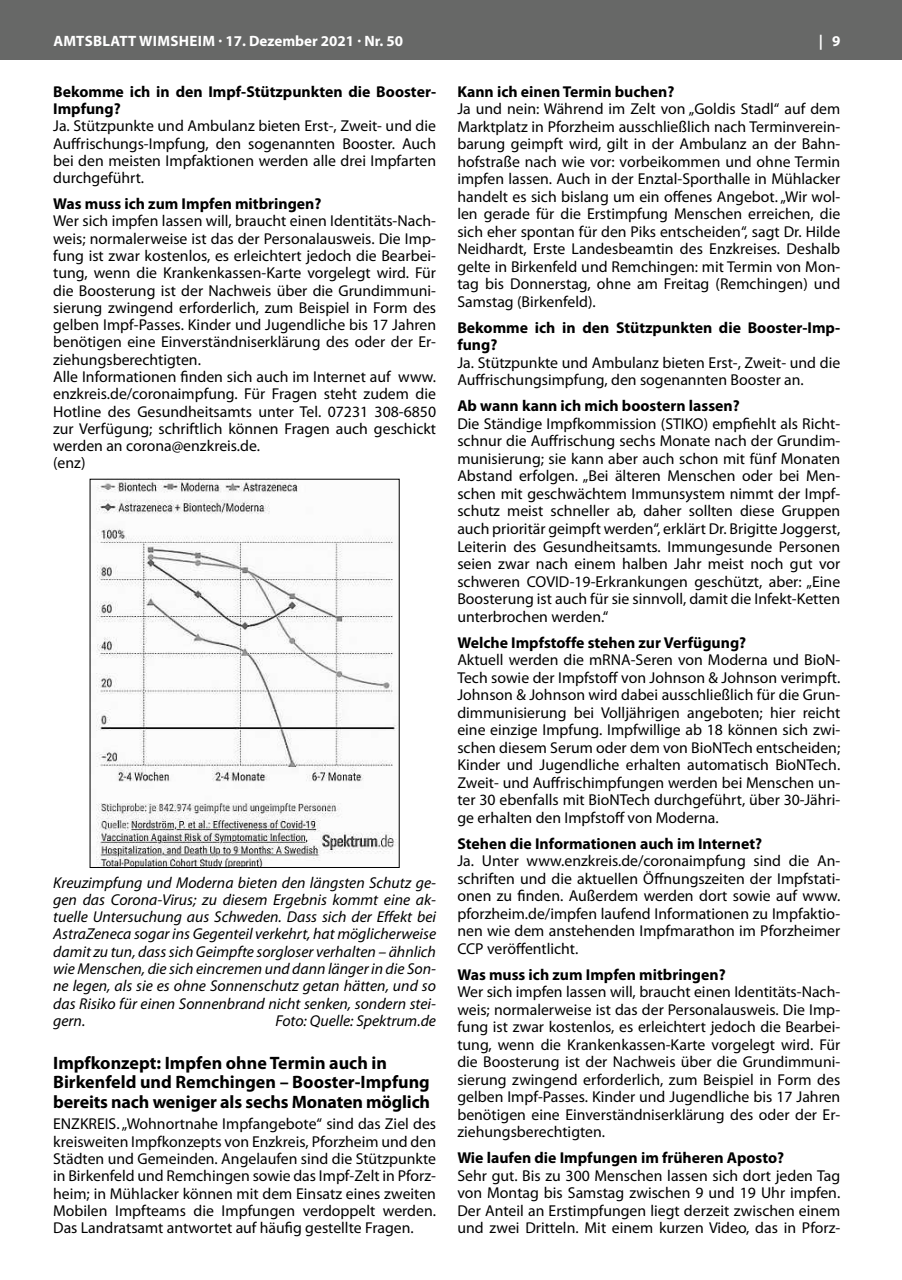
<style>
.page{position:relative;width:902px;height:1280px;background:#fff}
.page>*{position:absolute;margin:0;border:0;box-sizing:border-box;transform-origin:0 0}
.t1{font:700 18px/19.5px "Myriad Pro";color:#000}
.t2{font:15.75px/17.5px "Myriad Pro";color:#000;text-align:justify}
.t3{font:italic 15.75px/17.2px "Myriad Pro";color:#000;text-align:justify}
.t4{font:700 15.75px/17.2px "Myriad Pro";color:#000}
.t5{font:700 15px "Myriad Pro";letter-spacing:.005em;color:#fff}
</style>
<div class="page">
<div style="left:0;top:0;width:901px;height:60px;background:#676867"></div>
<img style="left:96px;top:481px;width:301px;height:385px">
<p class="t5" style="left:53px;top:31px;width:351px">AMTSBLATT WIMSHEIM · 17. Dezember 2021 · Nr. 50</p>
<p class="t5" style="left:818px;top:31px;width:23px">| 9</p>
<p class="t4" style="left:53px;top:82px;width:384px">Bekomme ich in den Impf-Stützpunkten die Booster-<br>Impfung?</p>
<p class="t2" style="left:53px;top:117px;width:384px">Ja. Stützpunkte und Ambulanz bieten Erst-, Zweit- und die Auffrischungs-Impfung, den sogenannten Booster. Auch bei den meisten Impfaktionen werden alle drei Impfarten durchgeführt.</p>
<p class="t4" style="left:53px;top:195px;width:270px">Was muss ich zum Impfen mitbringen?</p>
<p class="t2" style="left:53px;top:212px;width:384px;text-align:left">Wer sich impfen lassen will, braucht einen Identitäts-Nach&shy;weis; normalerweise ist das der Personalausweis. Die Imp&shy;fung ist zwar kostenlos, es erleichtert jedoch die Bearbei&shy;tung, wenn die Krankenkassen-Karte vorgelegt wird. Für die Boosterung ist der Nachweis über die Grundimmuni&shy;sierung zwingend erforderlich, zum Beispiel in Form des gelben Impf-Passes. Kinder und Jugendliche bis 17 Jahren benötigen eine Einverständniserklärung des oder der Er&shy;ziehungsberechtigten.<br>Alle Informationen finden sich auch im Internet auf www. enzkreis.de/coronaimpfung. Für Fragen steht zudem die Hotline des Gesundheitsamts unter Tel. 07231 308-6850 zur Verfügung; schriftlich können Fragen auch geschickt werden an corona@enzkreis.de.<br>(enz)</p>
<p class="t4" style="left:457px;top:82px;width:218px">Kann ich einen Termin buchen?</p>
<p class="t2" style="left:457px;top:100px;width:384px">Ja und nein: Während im Zelt von „Goldis Stadl“ auf dem Marktplatz in Pforzheim ausschließlich nach Terminverein&shy;barung geimpft wird, gilt in der Ambulanz an der Bahn&shy;hofstraße nach wie vor: vorbeikommen und ohne Termin impfen lassen. Auch in der Enztal-Sporthalle in Mühlacker handelt es sich bislang um ein offenes Angebot. „Wir wol&shy;len gerade für die Erstimpfung Menschen erreichen, die sich eher spontan für den Piks entscheiden“, sagt Dr. Hilde Neidhardt, Erste Landesbeamtin des Enzkreises. Deshalb gelte in Birkenfeld und Remchingen: mit Termin von Mon&shy;tag bis Donnerstag, ohne am Freitag (Remchingen) und Samstag (Birkenfeld).</p>
<p class="t4" style="left:457px;top:318px;width:384px">Bekomme ich in den Stützpunkten die Booster-Imp&shy;fung?</p>
<p class="t2" style="left:457px;top:354px;width:384px">Ja. Stützpunkte und Ambulanz bieten Erst-, Zweit- und die<br>Auffrischungsimpfung, den sogenannten Booster an.</p>
<p class="t4" style="left:457px;top:397px;width:284px">Ab wann kann ich mich boostern lassen?</p>
<p class="t2" style="left:457px;top:415px;width:384px">Die Ständige Impfkommission (STIKO) empfiehlt als Richt&shy;schnur die Auffrischung sechs Monate nach der Grundim&shy;munisierung; sie kann aber auch schon mit fünf Monaten Abstand erfolgen. „Bei älteren Menschen oder bei Men&shy;schen mit geschwächtem Immunsystem nimmt der Impf&shy;schutz meist schneller ab, daher sollten diese Gruppen auch prioritär geimpft werden“, erklärt Dr. Brigitte Joggerst, Leiterin des Gesundheitsamts. Immungesunde Personen seien zwar nach einem halben Jahr meist noch gut vor schweren COVID-19-Erkrankungen geschützt, aber: „Eine Boosterung ist auch für sie sinnvoll, damit die Infekt-Ketten unterbrochen werden.“</p>
<p class="t4" style="left:457px;top:633px;width:290px">Welche Impfstoffe stehen zur Verfügung?</p>
<p class="t2" style="left:457px;top:651px;width:384px">Aktuell werden die mRNA-Seren von Moderna und BioN-Tech sowie der Impfstoff von Johnson &amp; Johnson verimpft.<br>Johnson &amp; Johnson wird dabei ausschließlich für die Grun&shy;dimmunisierung bei Volljährigen angeboten; hier reicht eine einzige Impfung. Impfwillige ab 18 können sich zwi&shy;schen diesem Serum oder dem von BioNTech entscheiden; Kinder und Jugendliche erhalten automatisch BioNTech.<br>Zweit- und Auffrischimpfungen werden bei Menschen un&shy;ter 30 ebenfalls mit BioNTech durchgeführt, über 30-Jähri&shy;ge erhalten den Impfstoff von Moderna.</p>
<p class="t4" style="left:457px;top:834px;width:306px">Stehen die Informationen auch im Internet?</p>
<p class="t2" style="left:457px;top:852px;width:384px">Ja. Unter www.enzkreis.de/coronaimpfung sind die An&shy;schriften und die aktuellen Öffnungszeiten der Impfstati&shy;onen zu finden. Außerdem werden dort sowie auf www. pforzheim.de/impfen laufend Informationen zu Impfaktio&shy;nen wie dem anstehenden Impfmarathon im Pforzheimer CCP veröffentlicht.</p>
<p class="t4" style="left:457px;top:965px;width:270px">Was muss ich zum Impfen mitbringen?</p>
<p class="t2" style="left:457px;top:983px;width:384px">Wer sich impfen lassen will, braucht einen Identitäts-Nach&shy;weis; normalerweise ist das der Personalausweis. Die Imp&shy;fung ist zwar kostenlos, es erleichtert jedoch die Bearbei&shy;tung, wenn die Krankenkassen-Karte vorgelegt wird. Für die Boosterung ist der Nachweis über die Grundimmuni&shy;sierung zwingend erforderlich, zum Beispiel in Form des gelben Impf-Passes. Kinder und Jugendliche bis 17 Jahren benötigen eine Einverständniserklärung des oder der Er&shy;ziehungsberechtigten.</p>
<p class="t4" style="left:457px;top:1149px;width:328px">Wie laufen die Impfungen im früheren Aposto?</p>
<p class="t2" style="left:457px;top:1166px;width:384px">Sehr gut. Bis zu 300 Menschen lassen sich dort jeden Tag von Montag bis Samstag zwischen 9 und 19 Uhr impfen.<br>Der Anteil an Erstimpfungen liegt derzeit zwischen einem und zwei Dritteln. Mit einem kurzen Video, das in Pforz-</p>
<p class="t3" style="left:53px;top:874px;width:384px">Kreuzimpfung und Moderna bieten den längsten Schutz ge&shy;gen das Corona-Virus; zu diesem Ergebnis kommt eine ak&shy;tuelle Untersuchung aus Schweden. Dass sich der Effekt bei AstraZeneca sogar ins Gegenteil verkehrt, hat möglicherweise damit zu tun, dass sich Geimpfte sorgloser verhalten – ähnlich wie Menschen, die sich eincremen und dann länger in die Son&shy;ne legen, als sie es ohne Sonnenschutz getan hätten, und so das Risiko für einen Sonnenbrand nicht senken, sondern stei&shy;gern.</p>
<p class="t3" style="left:275px;top:1012px;width:162px">Foto: Quelle: Spektrum.de</p>
<p class="t1" style="left:53px;top:1052px;width:378px">Impfkonzept: Impfen ohne Termin auch in<br>Birkenfeld und Remchingen – Booster-Impfung bereits nach weniger als sechs Monaten möglich</p>
<p class="t2" style="left:53px;top:1115px;width:384px">ENZKREIS. „Wohnortnahe Impfangebote“ sind das Ziel des kreisweiten Impfkonzepts von Enzkreis, Pforzheim und den Städten und Gemeinden. Angelaufen sind die Stützpunkte in Birkenfeld und Remchingen sowie das Impf-Zelt in Pforz&shy;heim; in Mühlacker können mit dem Einsatz eines zweiten Mobilen Impfteams die Impfungen verdoppelt werden.<br>Das Landratsamt antwortet auf häufig gestellte Fragen.</p>
</div>
